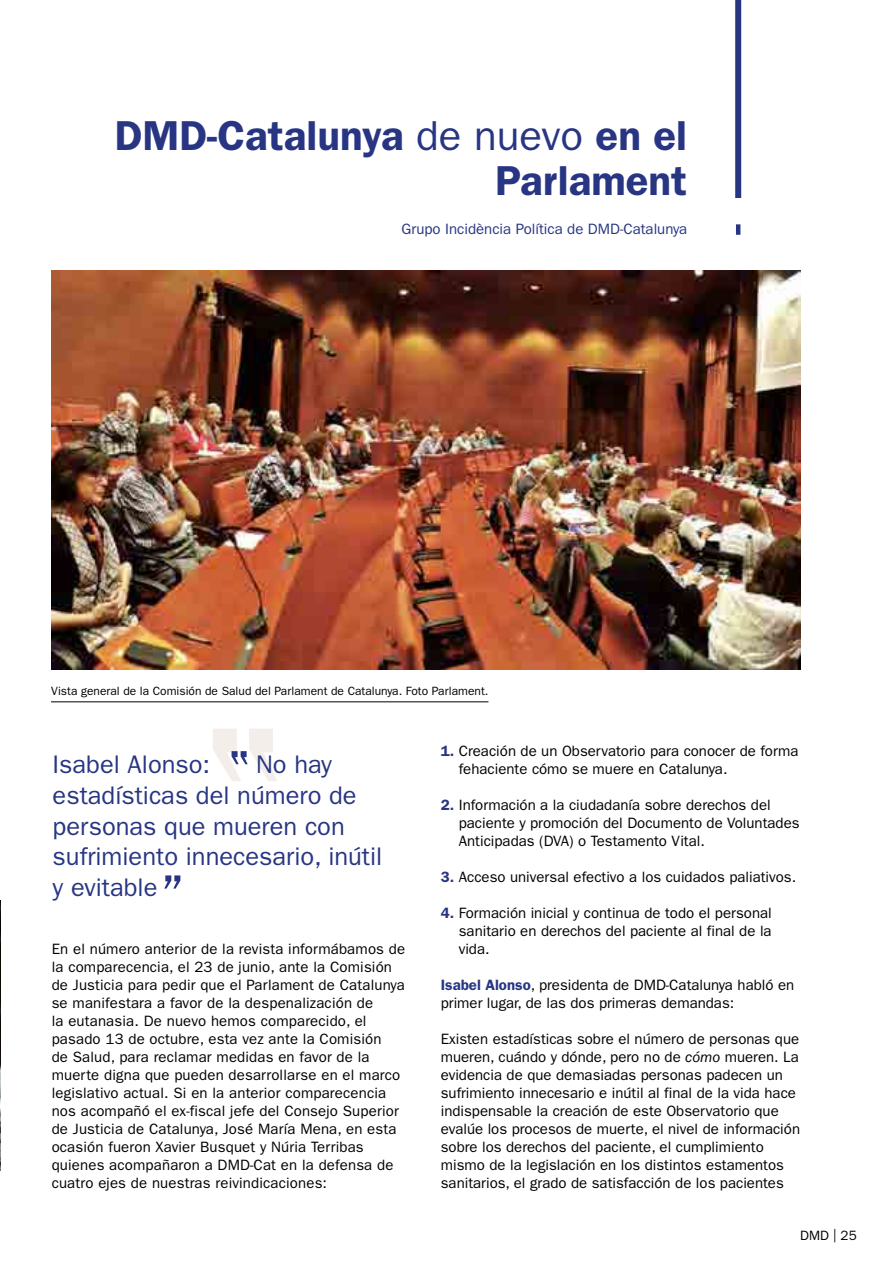
<style>
.page{position:relative;width:893px;height:1263px;background:#fff}
.page>*{position:absolute;margin:0;border:0;box-sizing:border-box;transform-origin:0 0}
.t1{font:60px "ITC Franklin Gothic Std";color:#283583}
.t2{font:600 42px/45px "ITC Franklin Gothic Std";color:#283583;text-align:right}
.t3{font:25.5px/30.6px "ITC Franklin Gothic Std";color:#283583}
.t4{font:15px/18px "ITC Franklin Gothic Std";color:#000}
.t5{font:15px "ITC Franklin Gothic Std";color:#283583}
.t6{font:13.5px "ITC Franklin Gothic Std";color:#000}
.t7{font:12px "ITC Franklin Gothic Std";color:#000}
.s1{font-weight:400}
.s2{font-weight:600;color:#283583}
.s3{font-style:italic}
</style>
<div class="page">
<img style="left:0;top:900px;width:1px;height:270px">
<hr style="left:51px;top:701px;width:437px;height:1px;background:#000">
<img style="left:51px;top:270px;width:749px;height:399px">
<div style="left:735px;top:0;width:6px;height:198px;background:#283583"></div>
<svg style="left:736px;top:224px;width:4px;height:11px"></svg>
<h2 class="t2" style="left:115px;top:113px;width:574px">DMD-Catalunya <span class="s1">de nuevo</span> en el<br>Parlament</h2>
<p class="t5" style="left:401px;top:220px;width:287px">Grupo Incidència Política de DMD-Catalunya</p>
<p class="t7" style="left:51px;top:684px;width:439px">Vista general de la Comisión de Salud del Parlament de Catalunya. Foto Parlament.</p>
<h3 class="t3" style="left:53px;top:749px;width:331px;text-indent:203px">No hay estadísticas del número de personas que mueren con sufrimiento innecesario, inútil y evitable</h3>
<h3 class="t3" style="left:53px;top:749px;width:159px">Isabel Alonso:</h3>
<h1 class="t1" style="left:186px;top:902px;width:29px;rotate:-180deg">“</h1>
<p class="t4" style="left:52px;top:940px;width:355px">En el número anterior de la revista informábamos de la comparecencia, el 23 de junio, ante la Comisión de Justicia para pedir que el Parlament de Catalunya se manifestara a favor de la despenalización de<br>la eutanasia. De nuevo hemos comparecido, el pasado 13 de octubre, esta vez ante la Comisión<br>de Salud, para reclamar medidas en favor de la muerte digna que pueden desarrollarse en el marco legislativo actual. Si en la anterior comparecencia nos acompañó el ex-fiscal jefe del Consejo Superior de Justicia de Catalunya, José María Mena, en esta ocasión fueron Xavier Busquet y Núria Terribas quienes acompañaron a DMD-Cat en la defensa de cuatro ejes de nuestras reivindicaciones:</p>
<p class="t4" style="left:459px;top:742px;width:341px;text-indent:-18px"><span class="s2">1.</span> Creación de un Observatorio para conocer de forma fehaciente cómo se muere en Catalunya.</p>
<p class="t4" style="left:459px;top:796px;width:342px;text-indent:-18px"><span class="s2">2.</span> Información a la ciudadanía sobre derechos del paciente y promoción del Documento de Voluntades<br>Anticipadas (DVA) o Testamento Vital.</p>
<p class="t4" style="left:441px;top:868px;width:357px"><span class="s2">3.</span> Acceso universal efectivo a los cuidados paliativos.</p>
<p class="t4" style="left:459px;top:904px;width:315px;text-align:justify;text-indent:-18px"><span class="s2">4.</span> Formación inicial y continua de todo el personal sanitario en derechos del paciente al final de la vida.</p>
<p class="t4" style="left:441px;top:976px;width:355px"><span class="s2">Isabel Alonso</span>, presidenta de DMD-Catalunya habló en primer lugar, de las dos primeras demandas:</p>
<p class="t4" style="left:441px;top:1030px;width:361px">Existen estadísticas sobre el número de personas que mueren, cuándo y dónde, pero no de <span class="s3">cómo</span> mueren. La evidencia de que demasiadas personas padecen un sufrimiento innecesario e inútil al final de la vida hace indispensable la creación de este Observatorio que evalúe los procesos de muerte, el nivel de información sobre los derechos del paciente, el cumplimiento mismo de la legislación en los distintos estamentos sanitarios, el grado de satisfacción de los pacientes</p>
<p class="t6" style="left:800px;top:1228px;width:58px">DMD | 25</p>
</div>
